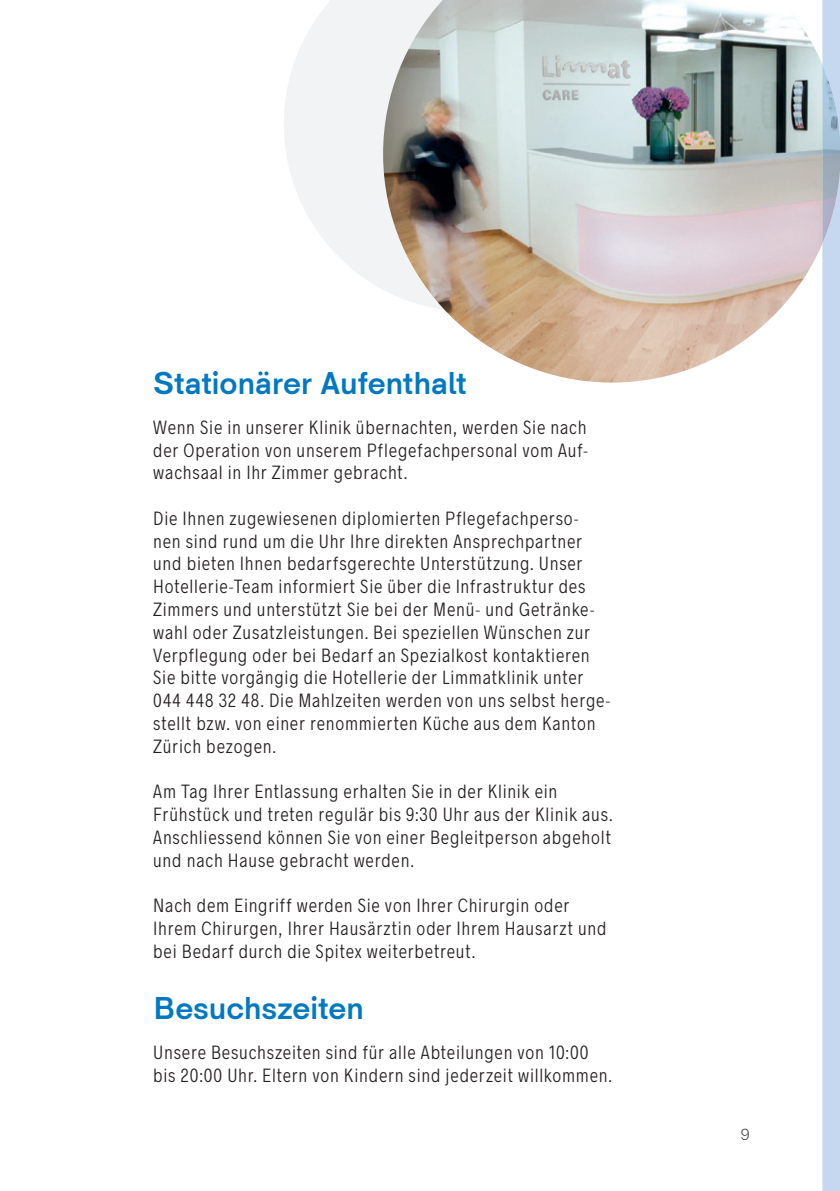
<style>
.page{position:relative;width:840px;height:1191px;background:#fff}
.page>*{position:absolute;margin:0;border:0;box-sizing:border-box;transform-origin:0 0}
.t1{font:700 32px "HK Sentiments";letter-spacing:-.01em;color:#0079c2}
.t2{font:300 condensed 19px/22.8px "Radnika";letter-spacing:.045em;color:#231f20}
.t3{font:300 16px "HK Sentiments";color:#231f20}
</style>
<div class="page">
<svg style="left:284px;top:0;width:99px;height:289px;fill:#f2f3f4"></svg>
<img style="left:383px;top:0;width:438px;height:382px">
<svg style="left:821px;top:0;width:18px;height:1191px;background:#ccdcf0"></svg>
<img style="left:821px;top:64px;width:18px;height:179px">
<h1 class="t1" style="left:153px;top:359px;width:315px">Stationärer Aufenthalt</h1>
<p class="t2" style="left:153px;top:415px;width:436px;text-align:justify">Wenn Sie in unserer Klinik übernachten, werden Sie nach der Operation von unserem Pflegefachpersonal vom Auf&shy;wachsaal in Ihr Zimmer gebracht.</p>
<p class="t2" style="left:153px;top:506px;width:458px">Die Ihnen zugewiesenen diplomierten Pflegefachperso&shy;nen sind rund um die Uhr Ihre direkten Ansprechpartner und bieten Ihnen bedarfsgerechte Unterstützung. Unser Hotellerie-Team informiert Sie über die Infrastruktur des Zimmers und unterstützt Sie bei der Menü- und Getränke&shy;wahl oder Zusatzleistungen. Bei speziellen Wünschen zur Verpflegung oder bei Bedarf an Spezialkost kontaktieren Sie bitte vorgängig die Hotellerie der Limmatklinik unter 044 448 32 48. Die Mahlzeiten werden von uns selbst herge&shy;stellt bzw. von einer renommierten Küche aus dem Kanton Zürich bezogen.</p>
<p class="t2" style="left:153px;top:779px;width:460px">Am Tag Ihrer Entlassung erhalten Sie in der Klinik ein Frühstück und treten regulär bis 9:30 Uhr aus der Klinik aus.<br>Anschliessend können Sie von einer Begleitperson abgeholt und nach Hause gebracht werden.</p>
<p class="t2" style="left:153px;top:893px;width:454px">Nach dem Eingriff werden Sie von Ihrer Chirurgin oder<br>Ihrem Chirurgen, Ihrer Hausärztin oder Ihrem Hausarzt und bei Bedarf durch die Spitex weiterbetreut.</p>
<h1 class="t1" style="left:153px;top:984px;width:212px">Besuchszeiten</h1>
<p class="t2" style="left:153px;top:1039px;width:460px">Unsere Besuchszeiten sind für alle Abteilungen von 10:00 bis 20:00 Uhr. Eltern von Kindern sind jederzeit willkommen.</p>
<p class="t3" style="left:740px;top:1122px;width:10px">9</p>
</div>
